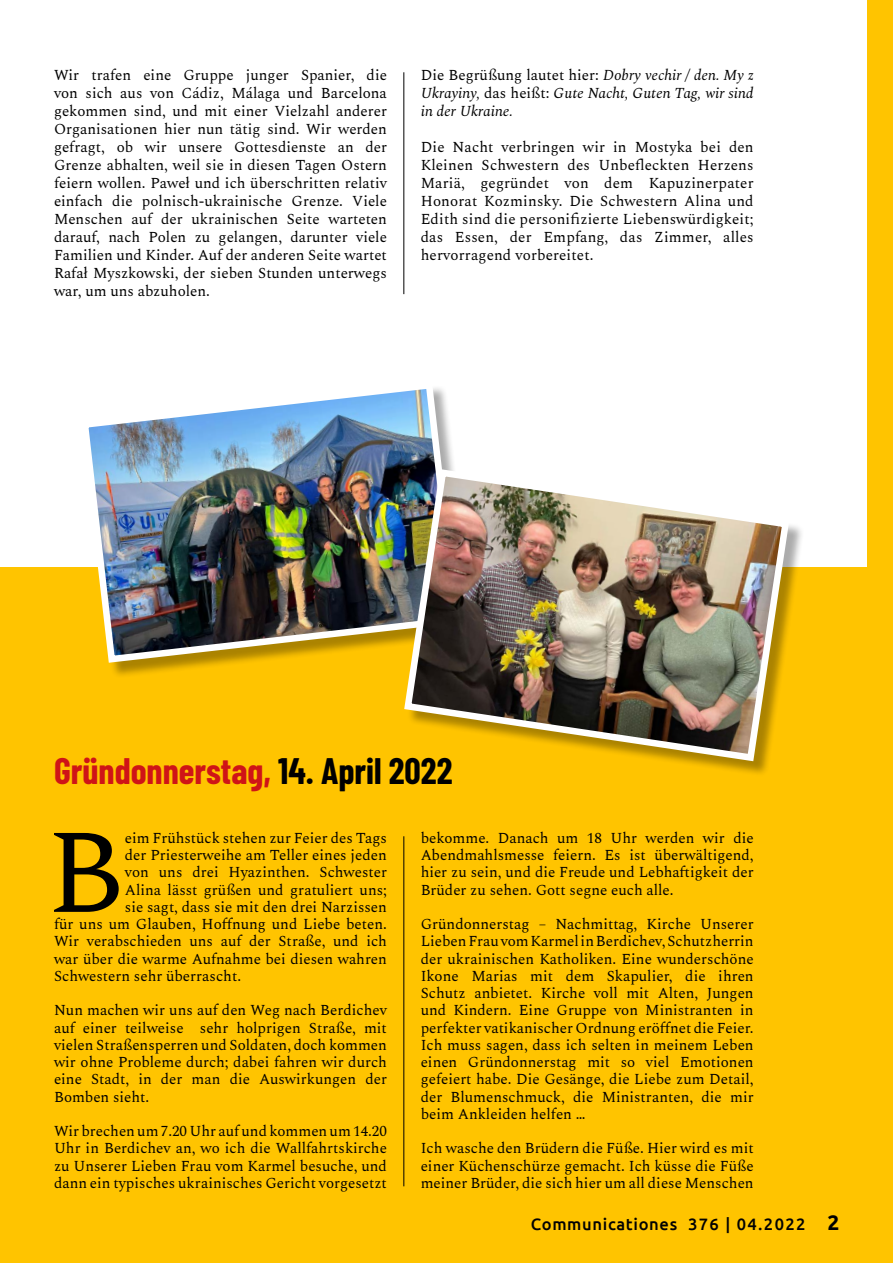
<style>
.page{position:relative;width:893px;height:1263px;background:#fff}
.page>*{position:absolute;margin:0;border:0;box-sizing:border-box;transform-origin:0 0}
.t1{font:119.55px "Spectral";color:#000}
.t2{font:700 36px "Barlow Condensed";color:#cf1417}
.t3{font:500 16.5px "Ubuntu";letter-spacing:.04em;color:#020203}
.t4{font:15px/17.2px "Spectral";color:#000;text-align:justify}
.t5{font:italic 15px/18px "Spectral";color:#000;text-align:justify}
.s1{font-style:normal}
.s2{color:#000}
.s3{font-weight:700;font-size:21px;color:#000}
</style>
<div class="page">
<div style="left:0;top:567px;width:893px;height:696px;background:#ffc400"></div>
<div style="left:867px;top:0;width:26px;height:1182px;background:#ffc400"></div>
<hr style="left:403px;top:72px;width:1px;height:222px;background:#000">
<hr style="left:403px;top:836px;width:1px;height:350px;background:#000">
<div style="left:84px;top:384px;width:391px;height:294px;background:#000;opacity:.33"></div>
<img style="left:84px;top:384px;width:379px;height:282px">
<div style="left:407px;top:472px;width:398px;height:305px;background:#000;opacity:.33"></div>
<img style="left:400px;top:465px;width:393px;height:300px">
<p class="t4" style="left:54px;top:65px;width:334px;line-height:18px">Wir trafen eine Gruppe junger Spanier, die von sich aus von Cádiz, Málaga und Barcelona gekommen sind, und mit einer Vielzahl anderer Organisationen hier nun tätig sind. Wir werden gefragt, ob wir unsere Gottesdienste an der Grenze abhalten, weil sie in diesen Tagen Ostern feiern wollen. Paweł und ich überschritten relativ einfach die polnisch-ukrainische Grenze. Viele Menschen auf der ukrainischen Seite warteten darauf, nach Polen zu gelangen, darunter viele Familien und Kinder. Auf der anderen Seite wartet Rafał Myszkowski, der sieben Stunden unterwegs war, um uns abzuholen.</p>
<p class="t5" style="left:421px;top:65px;width:334px"><span class="s1">Die Begrüßung lautet hier:</span> Dobry vechir / den. My z Ukrayiny, <span class="s1">das heißt:</span> Gute Nacht, Guten Tag, wir sind in der Ukraine.</p>
<p class="t4" style="left:421px;top:137px;width:334px;line-height:18px">Die Nacht verbringen wir in Mostyka bei den Kleinen Schwestern des Unbefleckten Herzens Mariä, gegründet von dem Kapuzinerpater Honorat Kozminsky. Die Schwestern Alina und Edith sind die personifizierte Liebenswürdigkeit; das Essen, der Empfang, das Zimmer, alles hervorragend vorbereitet.</p>
<h2 class="t2" style="left:54px;top:745px;width:400px">Gründonnerstag, <span class="s2">14. April 2022</span></h2>
<h1 class="t1" style="left:46px;top:785px;width:80px">B</h1>
<p class="t4" style="left:125px;top:828px;width:264px">eim Frühstück stehen zur Feier des Tags</p>
<p class="t4" style="left:125px;top:845px;width:264px">der Priesterweihe am Teller eines jeden</p>
<p class="t4" style="left:125px;top:863px;width:264px">von uns drei Hyazinthen. Schwester</p>
<p class="t4" style="left:125px;top:880px;width:264px">Alina lässt grüßen und gratuliert uns;</p>
<p class="t4" style="left:125px;top:897px;width:263px">sie sagt, dass sie mit den drei Narzissen</p>
<p class="t4" style="left:54px;top:914px;width:334px">für uns um Glauben, Hoffnung und Liebe beten.</p>
<p class="t4" style="left:54px;top:932px;width:334px">Wir verabschieden uns auf der Straße, und ich</p>
<p class="t4" style="left:54px;top:949px;width:334px">war über die warme Aufnahme bei diesen wahren</p>
<p class="t4" style="left:54px;top:966px;width:189px">Schwestern sehr überrascht.</p>
<p class="t4" style="left:54px;top:1001px;width:334px">Nun machen wir uns auf den Weg nach Berdichev auf einer teilweise sehr holprigen Straße, mit vielen Straßensperren und Soldaten, doch kommen wir ohne Probleme durch; dabei fahren wir durch eine Stadt, in der man die Auswirkungen der Bomben sieht.</p>
<p class="t4" style="left:54px;top:1121px;width:334px">Wir brechen um 7.20 Uhr auf und kommen um 14.20<br>Uhr in Berdichev an, wo ich die Wallfahrtskirche zu Unserer Lieben Frau vom Karmel besuche, und dann ein typisches ukrainisches Gericht vorgesetzt</p>
<p class="t4" style="left:421px;top:828px;width:334px">bekomme. Danach um 18 Uhr werden wir die Abendmahlsmesse feiern. Es ist überwältigend, hier zu sein, und die Freude und Lebhaftigkeit der Brüder zu sehen. Gott segne euch alle.</p>
<p class="t4" style="left:421px;top:914px;width:334px">Gründonnerstag – Nachmittag, Kirche Unserer Lieben Frau vom Karmel in Berdichev, Schutzherrin der ukrainischen Katholiken. Eine wunderschöne Ikone Marias mit dem Skapulier, die ihren Schutz anbietet. Kirche voll mit Alten, Jungen und Kindern. Eine Gruppe von Ministranten in perfekter vatikanischer Ordnung eröffnet die Feier.<br>Ich muss sagen, dass ich selten in meinem Leben einen Gründonnerstag mit so viel Emotionen gefeiert habe. Die Gesänge, die Liebe zum Detail, der Blumenschmuck, die Ministranten, die mir beim Ankleiden helfen …</p>
<p class="t4" style="left:421px;top:1139px;width:334px">Ich wasche den Brüdern die Füße. Hier wird es mit einer Küchenschürze gemacht. Ich küsse die Füße meiner Brüder, die sich hier um all diese Menschen</p>
<p class="t3" style="left:531px;top:1213px;width:310px">Communicationes 376 | 04.2022 <span class="s3">2</span></p>
</div>
